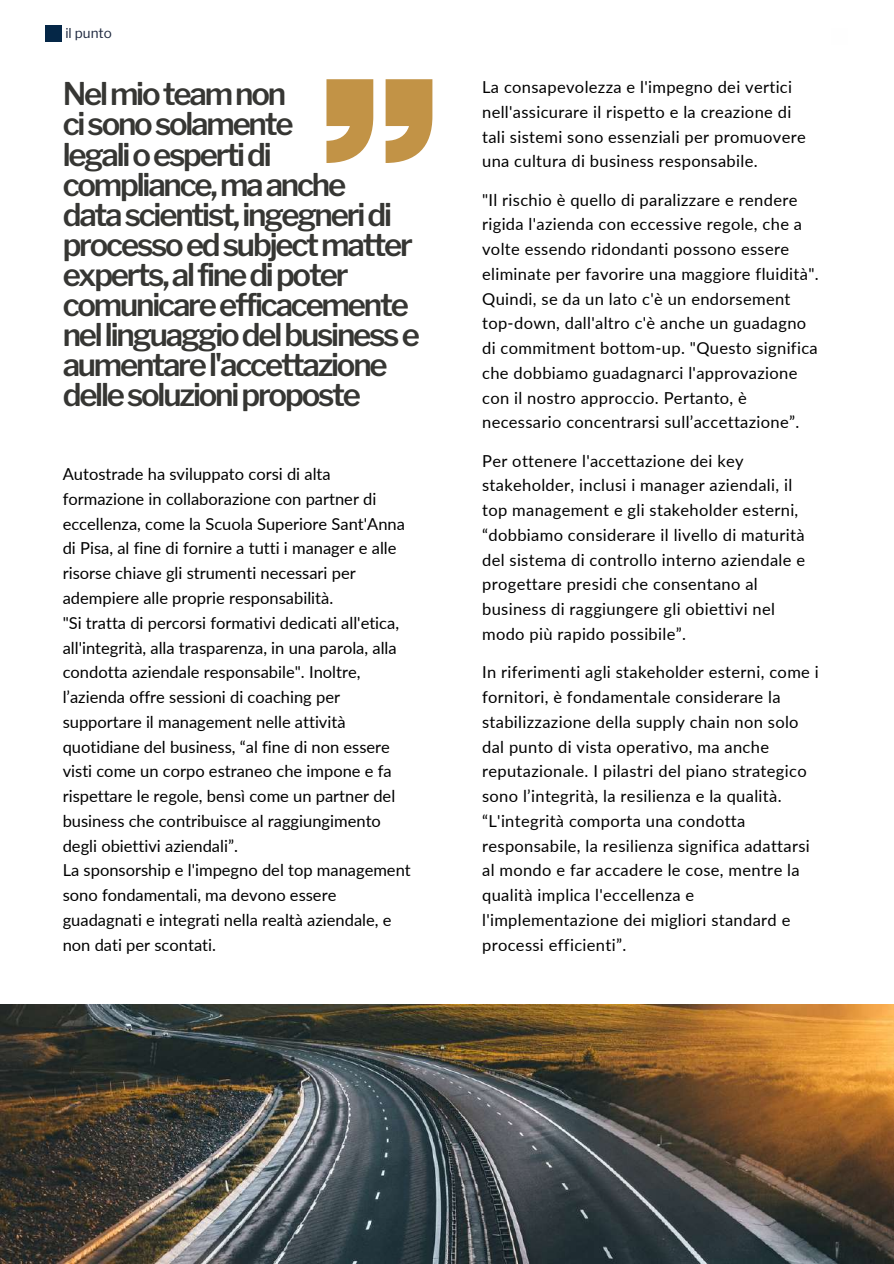
<style>
.page{position:relative;width:894px;height:1264px;background:#fff}
.page>*{position:absolute;margin:0;border:0;box-sizing:border-box;transform-origin:0 0}
.t1{font:600 31.05px/30px "Libre Franklin";letter-spacing:-.07em;color:#363633}
.t2{font:16.5px/24.8px "Lato";letter-spacing:.02em;color:#000}
.t3{font:16.5px/24.8px "Lato";color:#000}
.t4{font:13.5px "Libre Franklin";color:#1b253c}
</style>
<div class="page">
<svg style="left:326px;top:80px;width:106px;height:83px"></svg>
<img style="left:0;top:1004px;width:893px;height:259px">
<div style="left:46px;top:26px;width:16px;height:16px;background:#052747"></div>
<p class="t4" style="left:65px;top:25px;width:48px">il punto</p>
<p class="t1" style="left:63px;top:79px;width:358px">Nelmioteamnon cisonosolamente legalioespertidi compliance,maanche datascientist,ingegneridi processoedsubjectmatter experts,alfinedipoter comunicareefficacemente nellinguaggiodelbusinesse aumentarel'accettazione dellesoluzioniproposte</p>
<p class="t3" style="left:63px;top:461px;width:349px">Autostrade ha sviluppato corsi di alta formazione in collaborazione con partner di eccellenza, come la Scuola Superiore Sant'Anna di Pisa, al fine di fornire a tutti i manager e alle risorse chiave gli strumenti necessari per adempiere alle proprie responsabilità.<br>"Si tratta di percorsi formativi dedicati all'etica, all'integrità, alla trasparenza, in una parola, alla condotta aziendale responsabile". Inoltre, l’azienda offre sessioni di coaching per supportare il management nelle attività quotidiane del business, “al fine di non essere visti come un corpo estraneo che impone e fa rispettare le regole, bensì come un partner del business che contribuisce al raggiungimento degli obiettivi aziendali”.<br>La sponsorship e l'impegno del top management sono fondamentali, ma devono essere guadagnati e integrati nella realtà aziendale, e non dati per scontati.</p>
<p class="t2" style="left:482px;top:74px;width:325px">La consapevolezza e l'impegno dei vertici nell'assicurare il rispetto e la creazione di tali sistemi sono essenziali per promuovere una cultura di business responsabile.</p>
<p class="t2" style="left:482px;top:187px;width:338px">"Il rischio è quello di paralizzare e rendere rigida l'azienda con eccessive regole, che a volte essendo ridondanti possono essere eliminate per favorire una maggiore fluidità".<br>Quindi, se da un lato c'è un endorsement top-down, dall'altro c'è anche un guadagno di commitment bottom-up. "Questo significa che dobbiamo guadagnarci l'approvazione con il nostro approccio. Pertanto, è necessario concentrarsi sull’accettazione”.</p>
<p class="t2" style="left:482px;top:448px;width:324px">Per ottenere l'accettazione dei key stakeholder, inclusi i manager aziendali, il top management e gli stakeholder esterni, “dobbiamo considerare il livello di maturità del sistema di controllo interno aziendale e progettare presidi che consentano al business di raggiungere gli obiettivi nel modo più rapido possibile”.</p>
<p class="t2" style="left:482px;top:659px;width:338px">In riferimenti agli stakeholder esterni, come i fornitori, è fondamentale considerare la stabilizzazione della supply chain non solo dal punto di vista operativo, ma anche reputazionale. I pilastri del piano strategico sono l’integrità, la resilienza e la qualità. “L'integrità comporta una condotta responsabile, la resilienza significa adattarsi al mondo e far accadere le cose, mentre la qualità implica l'eccellenza e l'implementazione dei migliori standard e processi efficienti”.</p>
</div>
